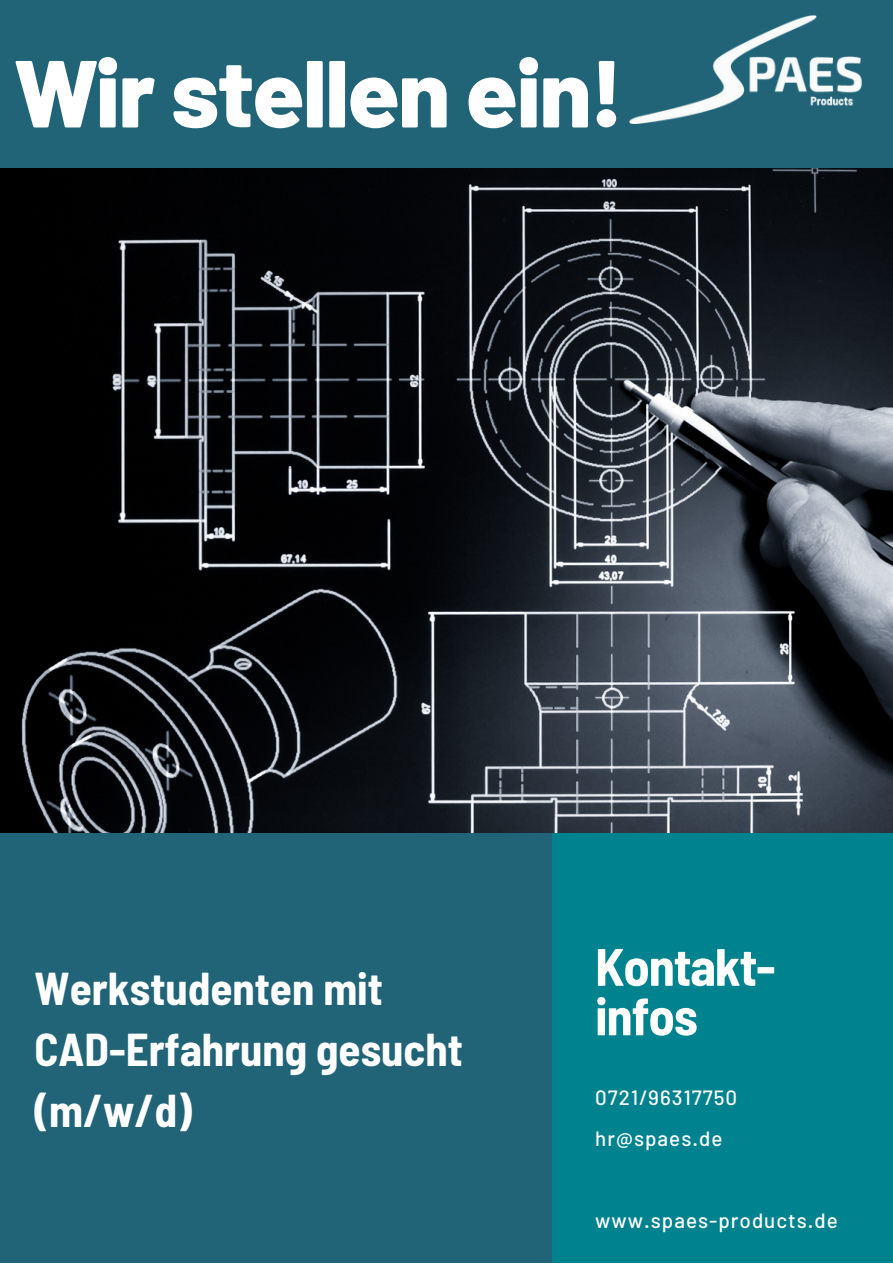
<style>
.page{position:relative;width:893px;height:1264px;background:#fff}
.page>*{position:absolute;margin:0;border:0;box-sizing:border-box;transform-origin:0 0}
.t1{font:800 94.95px "Barlow";letter-spacing:-.02em;color:#fff}
.t2{font:700 semi-condensed 52.5px/49.5px "Barlow";letter-spacing:-.02em;color:#fff}
.t3{font:700 semi-condensed 45px/60.8px "Barlow";color:#fff}
.t4{font:500 20.55px/41.1px "Barlow";letter-spacing:.05em;color:#fff}
</style>
<div class="page">
<div style="left:0;top:0;width:892px;height:1262px;background:#216477"></div>
<div style="left:552px;top:832px;width:340px;height:430px;background:#00838e"></div>
<img style="left:0;top:169px;width:892px;height:663px">
<img style="left:629px;top:16px;width:233px;height:108px">
<h1 class="t1" style="left:15px;top:32px;width:609px">Wir stellen ein!</h1>
<h3 class="t3" style="left:34px;top:956px;width:430px">Werkstudenten mit<br>CAD-Erfahrung gesucht (m/w/d)</h3>
<h2 class="t2" style="left:595px;top:940px;width:182px">Kontakt&shy;infos</h2>
<p class="t4" style="left:595px;top:1075px;width:143px">0721/96317750 hr@spaes.de</p>
<p class="t4" style="left:595px;top:1199px;width:244px">www.spaes-products.de</p>
</div>
